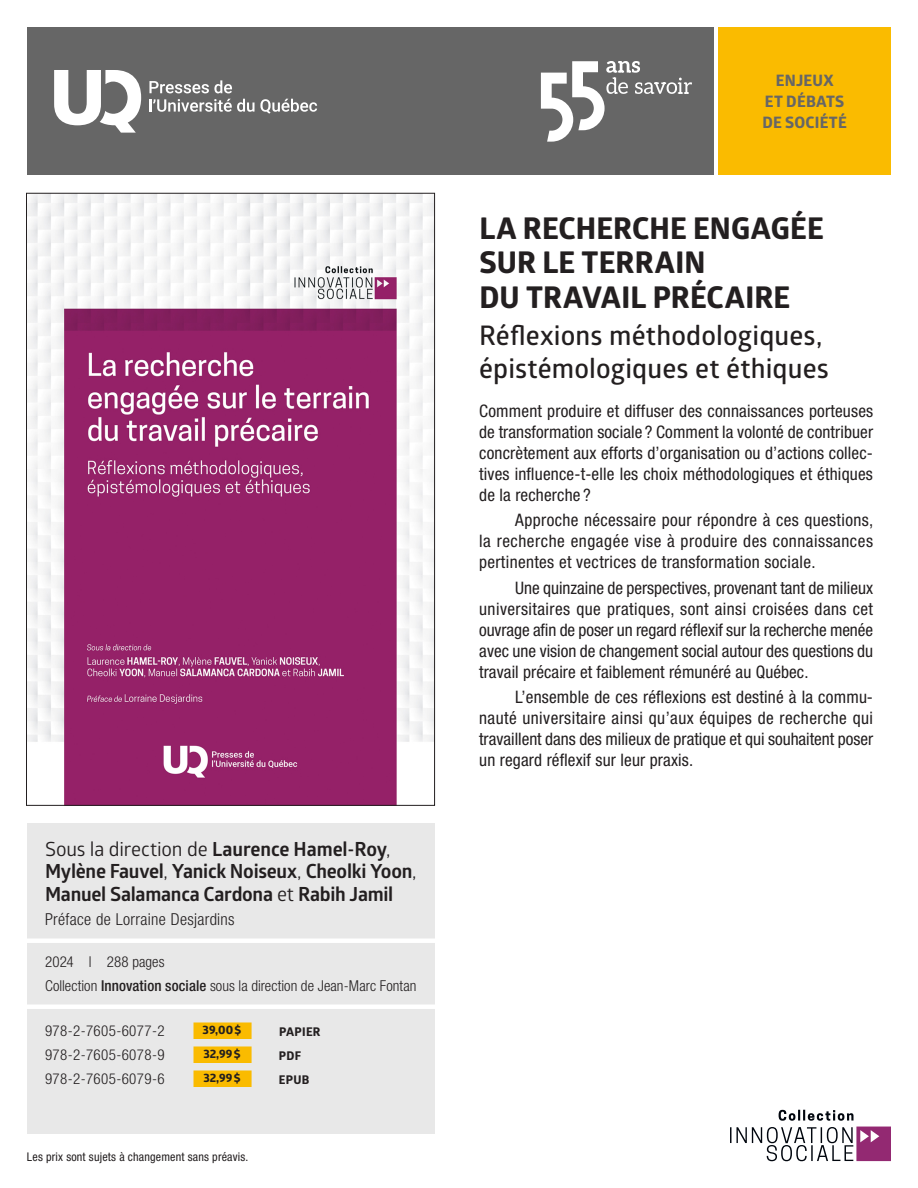
<style>
.page{position:relative;width:918px;height:1188px;background:#fff}
.page>*{position:absolute;margin:0;border:0;box-sizing:border-box;transform-origin:0 0}
.t1{font:700 30px/34.5px "Globerx";letter-spacing:.005em;color:#231f20}
.t2{font:600 27px/33px "Glober";letter-spacing:.005em;color:#231f20}
.t3{font:700 19.5px/22.5px "Glober";letter-spacing:-.015em;color:#231f20}
.t4{font:condensed 17.25px/21px "Helvetica Neue LT Std";letter-spacing:.01em;color:#231f20;text-align:justify}
.t5{font:300 condensed 16.5px "Helvetica Neue LT Std";letter-spacing:.02em;color:#231f20}
.t6{font:700 15.75px/21px "Globerx";letter-spacing:.015em;color:#666;text-align:center}
.t7{font:300 condensed 15px/24px "Helvetica Neue LT Std";letter-spacing:.01em;color:#231f20}
.t8{font:condensed 12px "Helvetica Neue LT Std";letter-spacing:.015em;color:#231f20}
.t9{font:700 12px "Globerx";letter-spacing:.02em;color:#231f20}
.s1{font-weight:400}
.s2{font-weight:500}
</style>
<div class="page">
<div style="left:27px;top:27px;width:686px;height:148px;background:#666"></div>
<div style="left:718px;top:27px;width:173px;height:148px;background:#fabb00"></div>
<svg style="left:54px;top:70px;width:87px;height:63px"></svg>
<svg style="left:149px;top:80px;width:83px;height:13px"></svg>
<svg style="left:149px;top:99px;width:168px;height:15px"></svg>
<svg style="left:541px;top:61px;width:151px;height:81px"></svg>
<img style="left:28px;top:195px;width:405px;height:609px">
<div style="left:27px;top:823px;width:408px;height:311px;background:#e8e8e8"></div>
<div style="left:22px;top:938px;width:417px;height:5px;background:#fff"></div>
<div style="left:22px;top:1004px;width:419px;height:5px;background:#fff"></div>
<div style="left:194px;top:1022px;width:58px;height:17px;background:#fabb00"></div>
<div style="left:194px;top:1046px;width:58px;height:17px;background:#fabb00"></div>
<div style="left:194px;top:1070px;width:58px;height:17px;background:#fabb00"></div>
<svg style="left:779px;top:1110px;width:74px;height:11px"></svg>
<svg style="left:730px;top:1127px;width:161px;height:34px"></svg>
<p class="t3" style="left:45px;top:837px;width:373px"><span class="s1">Sous la direction de</span> Laurence Hamel-Roy<span class="s1">,<br></span>Mylène Fauvel<span class="s1">,</span> Yanick Noiseux<span class="s1">,</span> Cheolki Yoon<span class="s1">,<br></span>Manuel Salamanca Cardona <span class="s1">et</span> Rabih Jamil</p>
<p class="t5" style="left:45px;top:910px;width:191px">Préface de Lorraine Desjardins</p>
<p class="t7" style="left:45px;top:950px;width:373px">2024 l 288 pages<br>Collection <span class="s2">Innovation sociale</span> sous la direction de Jean-Marc Fontan</p>
<p class="t7" style="left:45px;top:1019px;width:121px">978-2-7605-6077-2</p>
<p class="t9" style="left:203px;top:1022px;width:40px">39,00$</p>
<p class="t9" style="left:279px;top:1023px;width:43px">PAPIER</p>
<p class="t7" style="left:45px;top:1043px;width:121px">978-2-7605-6078-9</p>
<p class="t9" style="left:203px;top:1046px;width:39px">32,99$</p>
<p class="t9" style="left:279px;top:1047px;width:24px">PDF</p>
<p class="t7" style="left:45px;top:1067px;width:121px">978-2-7605-6079-6</p>
<p class="t9" style="left:203px;top:1070px;width:39px">32,99$</p>
<p class="t9" style="left:279px;top:1071px;width:32px">EPUB</p>
<p class="t8" style="left:27px;top:1150px;width:223px">Les prix sont sujets à changement sans préavis.</p>
<p class="t6" style="left:762px;top:70px;width:86px">ENJEUX<br>ET DÉBATS<br>DE SOCIÉTÉ</p>
<h1 class="t1" style="left:479px;top:210px;width:346px">LA RECHERCHE ENGAGÉE<br>SUR LE TERRAIN<br>DU TRAVAIL PRÉCAIRE</h1>
<h2 class="t2" style="left:479px;top:318px;width:351px">Réflexions méthodologiques, épistémologiques et éthiques</h2>
<p class="t4" style="left:479px;top:400px;width:396px">Comment produire et diffuser des connaissances porteuses de transformation sociale ? Comment la volonté de contribuer concrètement aux efforts d’organisation ou d’actions collec&shy;tives influence-t-elle les choix méthodologiques et éthiques de la recherche ?</p>
<p class="t4" style="left:479px;top:510px;width:396px;text-indent:36px">Approche nécessaire pour répondre à ces questions, la recherche engagée vise à produire des connaissances pertinentes et vectrices de transformation sociale.</p>
<p class="t4" style="left:479px;top:577px;width:396px;text-indent:36px">Une quinzaine de perspectives, provenant tant de milieux universitaires que pratiques, sont ainsi croisées dans cet ouvrage afin de poser un regard réflexif sur la recherche menée avec une vision de changement social autour des questions du travail précaire et faiblement rémunéré au Québec.</p>
<p class="t4" style="left:479px;top:687px;width:395px;text-indent:36px">L’ensemble de ces réflexions est destiné à la commu&shy;nauté universitaire ainsi qu’aux équipes de recherche qui travaillent dans des milieux de pratique et qui souhaitent poser un regard réflexif sur leur praxis.</p>
</div>
